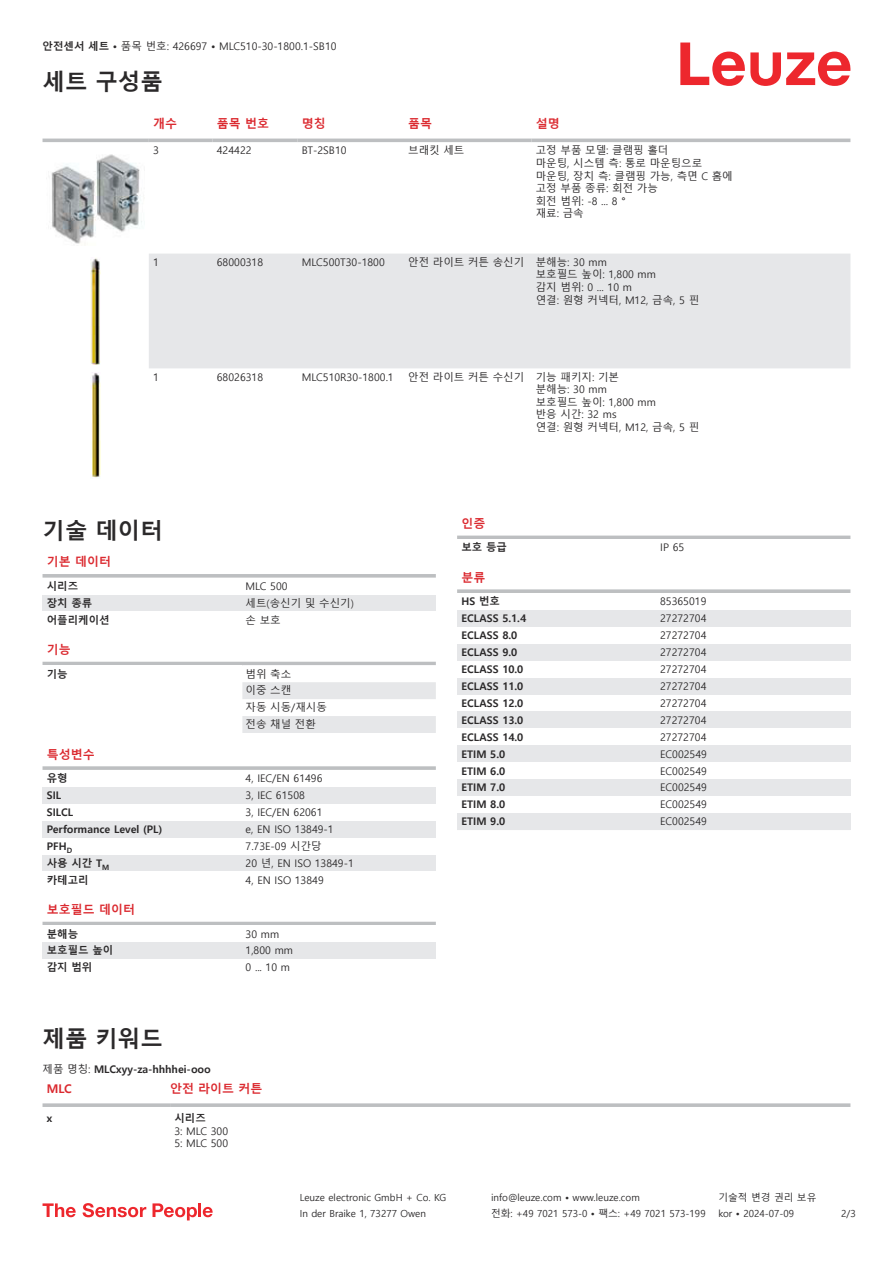
<style>
.page{position:relative;width:893px;height:1263px;background:#fff}
.page>*{position:absolute;margin:0;border:0;box-sizing:border-box;transform-origin:0 0}
.t1{font:700 22.5px "Malgun Gothic";color:#2b292a}
.t2{font:700 12px "Malgun Gothic";color:#db2a30}
.t3{font:10.5px/12.6px "Malgun Gothic";color:#2b292a}
.t4{font:700 10.5px "Malgun Gothic";color:#2b292a}
.t5{font:9.75px "Malgun Gothic";color:#2b292a}
.s1{font-weight:700}
.s2{font-weight:400}
</style>
<div class="page">
<svg style="left:680px;top:43px;width:170px;height:43px"></svg>
<svg style="left:43px;top:138px;width:807px;height:235px"></svg>
<div style="left:149px;top:254px;width:701px;height:114px;background:#e6e7e9"></div>
<hr style="left:43px;top:139px;width:106px;height:3px;background:#bdbfc1">
<hr style="left:149px;top:139px;width:64px;height:3px;background:#bdbfc1">
<hr style="left:213px;top:139px;width:85px;height:3px;background:#bdbfc1">
<hr style="left:298px;top:139px;width:106px;height:3px;background:#bdbfc1">
<hr style="left:404px;top:139px;width:128px;height:3px;background:#bdbfc1">
<hr style="left:532px;top:139px;width:318px;height:3px;background:#bdbfc1">
<img style="left:47px;top:146px;width:98px;height:103px">
<img style="left:91px;top:258px;width:9px;height:106px">
<img style="left:92px;top:373px;width:9px;height:105px">
<svg style="left:43px;top:574px;width:393px;height:4px;fill:#bfc1c3"></svg>
<div style="left:43px;top:594px;width:199px;height:17px;background:#e6e7e9"></div>
<div style="left:242px;top:594px;width:194px;height:17px;background:#e6e7e9"></div>
<hr style="left:43px;top:662px;width:393px;height:3px;background:#bdbfc1">
<svg style="left:242px;top:665px;width:194px;height:68px"></svg>
<svg style="left:43px;top:766px;width:393px;height:4px;fill:#c4c6c7"></svg>
<div style="left:43px;top:787px;width:199px;height:17px;background:#e6e7e9"></div>
<div style="left:242px;top:787px;width:194px;height:17px;background:#e6e7e9"></div>
<div style="left:43px;top:821px;width:199px;height:17px;background:#e6e7e9"></div>
<div style="left:242px;top:821px;width:194px;height:17px;background:#e6e7e9"></div>
<div style="left:43px;top:854px;width:199px;height:17px;background:#e6e7e9"></div>
<div style="left:242px;top:854px;width:194px;height:17px;background:#e6e7e9"></div>
<hr style="left:43px;top:922px;width:393px;height:3px;background:#bdbfc1">
<div style="left:43px;top:942px;width:199px;height:17px;background:#e6e7e9"></div>
<div style="left:242px;top:942px;width:194px;height:17px;background:#e6e7e9"></div>
<svg style="left:43px;top:1103px;width:127px;height:4px"></svg>
<svg style="left:170px;top:1103px;width:680px;height:4px;fill:#bfc1c3"></svg>
<hr style="left:457px;top:536px;width:393px;height:3px;background:#bdbfc1">
<svg style="left:457px;top:589px;width:393px;height:4px;fill:#bec0c1"></svg>
<div style="left:457px;top:610px;width:200px;height:17px;background:#e6e7e9"></div>
<div style="left:657px;top:610px;width:193px;height:17px;background:#e6e7e9"></div>
<div style="left:457px;top:644px;width:200px;height:17px;background:#e6e7e9"></div>
<div style="left:657px;top:644px;width:193px;height:17px;background:#e6e7e9"></div>
<div style="left:457px;top:678px;width:200px;height:16px;background:#e6e7e9"></div>
<div style="left:657px;top:678px;width:193px;height:16px;background:#e6e7e9"></div>
<div style="left:457px;top:711px;width:200px;height:17px;background:#e6e7e9"></div>
<div style="left:657px;top:711px;width:193px;height:17px;background:#e6e7e9"></div>
<div style="left:457px;top:745px;width:200px;height:17px;background:#e6e7e9"></div>
<div style="left:657px;top:745px;width:193px;height:17px;background:#e6e7e9"></div>
<div style="left:457px;top:779px;width:200px;height:17px;background:#e6e7e9"></div>
<div style="left:657px;top:779px;width:193px;height:17px;background:#e6e7e9"></div>
<div style="left:457px;top:813px;width:200px;height:17px;background:#e6e7e9"></div>
<div style="left:657px;top:813px;width:193px;height:17px;background:#e6e7e9"></div>
<svg style="left:43px;top:1203px;width:33px;height:14px"></svg>
<svg style="left:83px;top:1203px;width:63px;height:14px"></svg>
<svg style="left:153px;top:1203px;width:44px;height:17px"></svg>
<hr style="left:198px;top:1203px;width:3px;height:14px;background:#ed272d">
<svg style="left:203px;top:1207px;width:10px;height:10px"></svg>
<p class="t3" style="left:43px;top:40px;width:296px"><span class="s1">안전센서 세트 •</span> 품목 번호: 426697 <span class="s1">•</span> MLC510-30-1800.1-SB10</p>
<h1 class="t1" style="left:43px;top:69px;width:122px">세트 구성품</h1>
<p class="t2" style="left:153px;top:116px;width:25px">개수</p>
<p class="t2" style="left:217px;top:116px;width:54px">품목 번호</p>
<p class="t2" style="left:302px;top:116px;width:25px">명칭</p>
<p class="t2" style="left:408px;top:116px;width:25px">품목</p>
<p class="t2" style="left:536px;top:116px;width:25px">설명</p>
<p class="t3" style="left:153px;top:145px;width:7px">3</p>
<p class="t3" style="left:217px;top:144px;width:36px">424422</p>
<p class="t3" style="left:302px;top:144px;width:46px">BT-2SB10</p>
<p class="t3" style="left:408px;top:144px;width:58px">브래킷 세트</p>
<p class="t3" style="left:536px;top:144px;width:198px">고정 부품 모델: 클램핑 홀더<br>마운팅, 시스템 측: 통로 마운팅으로 마운팅, 장치 측: 클램핑 가능, 측면 C 홈에 고정 부품 종류: 회전 가능<br>회전 범위: -8 ... 8 °<br>재료: 금속</p>
<p class="t3" style="left:153px;top:256px;width:7px">1</p>
<p class="t3" style="left:217px;top:256px;width:48px">68000318</p>
<p class="t3" style="left:302px;top:256px;width:84px">MLC500T30-1800</p>
<p class="t3" style="left:536px;top:256px;width:165px;text-indent:-128px">안전 라이트 커튼 송신기 분해능: 30 mm<br>보호필드 높이: 1,800 mm<br>감지 범위: 0 ... 10 m<br>연결: 원형 커넥터, M12, 금속, 5 핀</p>
<p class="t3" style="left:153px;top:371px;width:7px">1</p>
<p class="t3" style="left:217px;top:371px;width:48px">68026318</p>
<p class="t3" style="left:302px;top:371px;width:93px">MLC510R30-1800.1</p>
<p class="t3" style="left:536px;top:371px;width:165px;text-indent:-128px">안전 라이트 커튼 수신기 기능 패키지: 기본<br>분해능: 30 mm<br>보호필드 높이: 1,800 mm<br>반응 시간: 32 ms<br>연결: 원형 커넥터, M12, 금속, 5 핀</p>
<h1 class="t1" style="left:43px;top:518px;width:122px">기술 데이터</h1>
<p class="t2" style="left:47px;top:555px;width:66px">기본 데이터</p>
<p class="t4" style="left:47px;top:580px;width:33px">시리즈</p>
<p class="t3" style="left:246px;top:580px;width:44px">MLC 500</p>
<p class="t4" style="left:47px;top:597px;width:47px">장치 종류</p>
<p class="t3" style="left:246px;top:597px;width:110px">세트(송신기 및 수신기)</p>
<p class="t4" style="left:47px;top:614px;width:64px">어플리케이션</p>
<p class="t3" style="left:246px;top:614px;width:37px">손 보호</p>
<p class="t2" style="left:47px;top:643px;width:25px">기능</p>
<p class="t4" style="left:47px;top:667px;width:22px">기능</p>
<p class="t3" style="left:246px;top:665px;width:83px;line-height:17px">범위 축소<br>이중 스캔<br>자동 시동/재시동 전송 채널 전환</p>
<p class="t2" style="left:47px;top:747px;width:49px">특성변수</p>
<p class="t4" style="left:47px;top:772px;width:22px">유형</p>
<p class="t3" style="left:246px;top:772px;width:78px">4, IEC/EN 61496</p>
<p class="t4" style="left:47px;top:791px;width:16px">SIL</p>
<p class="t3" style="left:246px;top:789px;width:61px">3, IEC 61508</p>
<p class="t4" style="left:47px;top:808px;width:28px">SILCL</p>
<p class="t3" style="left:246px;top:806px;width:78px">3, IEC/EN 62061</p>
<p class="t4" style="left:47px;top:823px;width:117px">Performance Level (PL)</p>
<p class="t3" style="left:246px;top:823px;width:90px">e, EN ISO 13849-1</p>
<p class="t4" style="left:47px;top:842px;width:27px">PFH<sub>D</sub></p>
<p class="t3" style="left:246px;top:840px;width:78px">7.73E-09 시간당</p>
<p class="t4" style="left:47px;top:857px;width:64px">사용 시간 T<sub>M</sub></p>
<p class="t3" style="left:246px;top:857px;width:110px">20 년, EN ISO 13849-1</p>
<p class="t4" style="left:47px;top:874px;width:43px">카테고리</p>
<p class="t3" style="left:246px;top:874px;width:80px">4, EN ISO 13849</p>
<p class="t2" style="left:47px;top:903px;width:90px">보호필드 데이터</p>
<p class="t4" style="left:47px;top:927px;width:33px">분해능</p>
<p class="t3" style="left:246px;top:928px;width:35px">30 mm</p>
<p class="t4" style="left:47px;top:944px;width:68px">보호필드 높이</p>
<p class="t3" style="left:246px;top:944px;width:49px">1,800 mm</p>
<p class="t4" style="left:47px;top:961px;width:47px">감지 범위</p>
<p class="t3" style="left:246px;top:961px;width:46px">0 ... 10 m</p>
<h1 class="t1" style="left:43px;top:1026px;width:122px">제품 키워드</h1>
<p class="t2" style="left:47px;top:1083px;width:27px">MLC</p>
<p class="t2" style="left:170px;top:1081px;width:94px">안전 라이트 커튼</p>
<p class="t4" style="left:47px;top:1114px;width:7px">x</p>
<p class="t4" style="left:174px;top:1112px;width:33px">시리즈</p>
<p class="t3" style="left:174px;top:1124px;width:55px">3: MLC 300<br>5: MLC 500</p>
<p class="t4" style="left:43px;top:1065px;width:170px"><span class="s2">제품 명칭:</span> MLCxyy-za-hhhhei-ooo</p>
<p class="t2" style="left:461px;top:516px;width:25px">인증</p>
<p class="t4" style="left:461px;top:541px;width:47px">보호 등급</p>
<p class="t3" style="left:660px;top:541px;width:26px">IP 65</p>
<p class="t2" style="left:461px;top:570px;width:25px">분류</p>
<p class="t4" style="left:461px;top:595px;width:40px">HS 번호</p>
<p class="t3" style="left:660px;top:595px;width:48px">85365019</p>
<p class="t4" style="left:461px;top:612px;width:66px">ECLASS 5.1.4</p>
<p class="t3" style="left:660px;top:612px;width:48px">27272704</p>
<p class="t4" style="left:461px;top:629px;width:57px">ECLASS 8.0</p>
<p class="t3" style="left:660px;top:629px;width:48px">27272704</p>
<p class="t4" style="left:461px;top:646px;width:57px">ECLASS 9.0</p>
<p class="t3" style="left:660px;top:646px;width:48px">27272704</p>
<p class="t4" style="left:461px;top:663px;width:63px">ECLASS 10.0</p>
<p class="t3" style="left:660px;top:663px;width:48px">27272704</p>
<p class="t4" style="left:461px;top:680px;width:63px">ECLASS 11.0</p>
<p class="t3" style="left:660px;top:680px;width:48px">27272704</p>
<p class="t4" style="left:461px;top:697px;width:63px">ECLASS 12.0</p>
<p class="t3" style="left:660px;top:697px;width:48px">27272704</p>
<p class="t4" style="left:461px;top:714px;width:63px">ECLASS 13.0</p>
<p class="t3" style="left:660px;top:714px;width:48px">27272704</p>
<p class="t4" style="left:461px;top:731px;width:63px">ECLASS 14.0</p>
<p class="t3" style="left:660px;top:731px;width:48px">27272704</p>
<p class="t4" style="left:461px;top:747px;width:45px">ETIM 5.0</p>
<p class="t3" style="left:660px;top:748px;width:48px">EC002549</p>
<p class="t4" style="left:461px;top:764px;width:45px">ETIM 6.0</p>
<p class="t3" style="left:660px;top:765px;width:48px">EC002549</p>
<p class="t4" style="left:461px;top:781px;width:45px">ETIM 7.0</p>
<p class="t3" style="left:660px;top:781px;width:48px">EC002549</p>
<p class="t4" style="left:461px;top:798px;width:45px">ETIM 8.0</p>
<p class="t3" style="left:660px;top:798px;width:48px">EC002549</p>
<p class="t4" style="left:461px;top:815px;width:45px">ETIM 9.0</p>
<p class="t3" style="left:660px;top:815px;width:48px">EC002549</p>
<p class="t5" style="left:300px;top:1192px;width:148px">Leuze electronic GmbH + Co. KG</p>
<p class="t5" style="left:491px;top:1192px;width:150px">info@leuze.com • www.leuze.com</p>
<p class="t5" style="left:718px;top:1192px;width:100px">기술적 변경 권리 보유</p>
<p class="t5" style="left:300px;top:1208px;width:128px">In der Braike 1, 73277 Owen</p>
<p class="t5" style="left:491px;top:1208px;width:216px">전화: +49 7021 573-0 • 팩스: +49 7021 573-199</p>
<p class="t5" style="left:718px;top:1208px;width:77px">kor • 2024-07-09</p>
<p class="t5" style="left:841px;top:1208px;width:16px">2/3</p>
</div>
